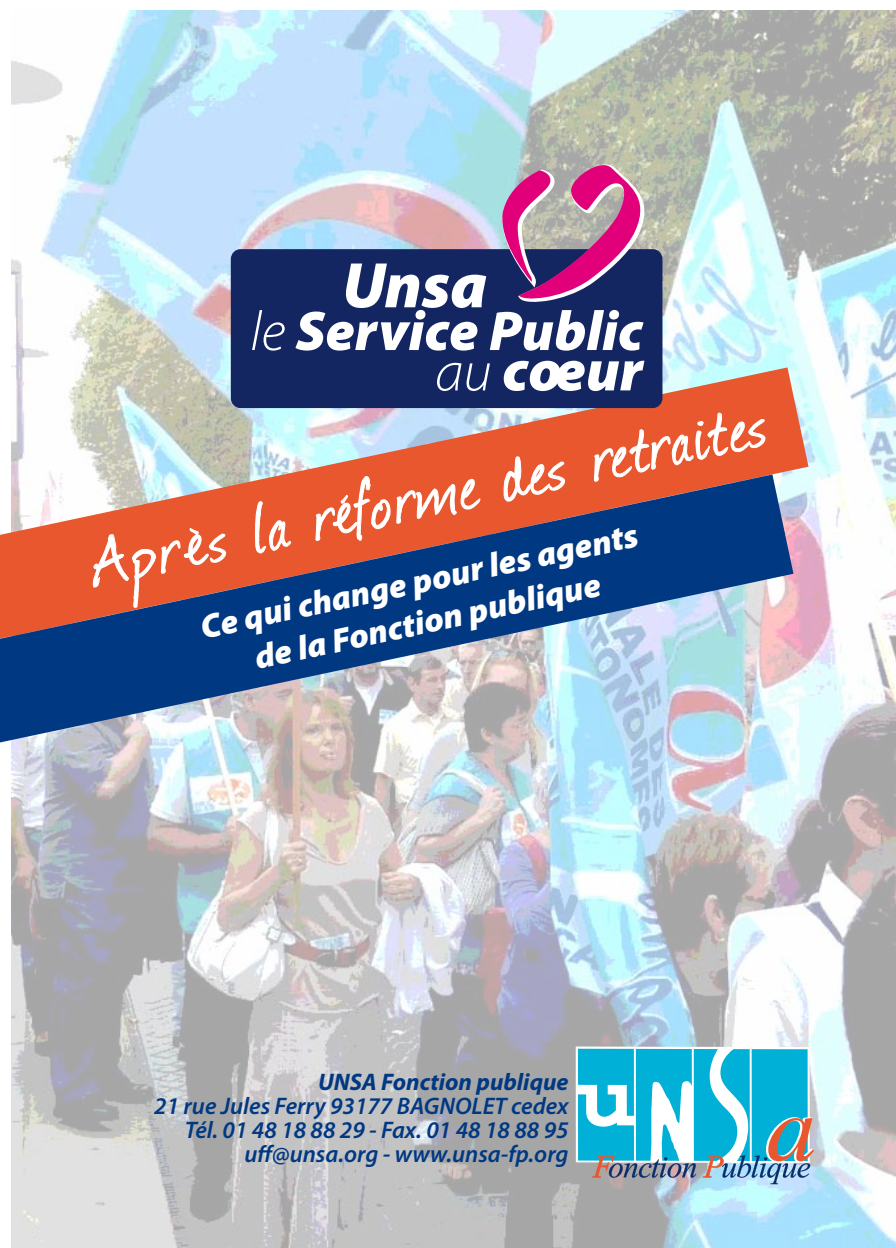
<style>
.page{position:relative;width:896px;height:1248px;background:#fff}
.page>*{position:absolute;margin:0;border:0;box-sizing:border-box;transform-origin:0 0}
.t1{font:82px "Journal";color:#fff}
.t2{font:italic 900 64.8px "Myriad Pro";color:#fff}
.t3{font:italic 900 59px "Myriad Pro";color:#fff}
.t4{font:italic 900 56.2px "Myriad Pro";color:#fff}
.t5{font:italic 900 34px/40.8px "Myriad Pro";color:#fff;text-align:center}
.t6{font:italic 600 24px/24px "Myriad Pro";color:#003882;text-align:right}
.t7{font:italic 700 24px "Myriad Pro";color:#003882}
.s1{font-weight:300}
.s2{font-weight:300;font-size:56.2px}
</style>
<div class="page">
<img style="left:12px;top:11px;width:884px;height:1236px">
<svg style="left:576px;top:1046px;width:238px;height:137px"></svg>
<svg style="left:11px;top:367px;width:797px;height:271px"></svg>
<svg style="left:315px;top:408px;width:166px;height:66px;background:#d4adaa"></svg>
<svg style="left:504px;top:456px;width:61px;height:18px"></svg>
<svg style="left:593px;top:413px;width:173px;height:61px;background:#ea6843"></svg>
<svg style="left:0;top:474px;width:793px;height:268px;background:#867a8f"></svg>
<div style="left:233px;top:251px;width:427px;height:154px;background:#142661;border-radius:7px"></div>
<div style="left:231px;top:249px;width:431px;height:159px;border:5px solid #142661;border-radius:7px"></div>
<svg style="left:500px;top:158px;width:153px;height:144px"></svg>
<h2 class="t2" style="left:342px;top:249px;width:146px">Unsa</h2>
<h3 class="t4" style="left:250px;top:299px;width:394px"><span class="s1">le</span> Service Public</h3>
<h3 class="t3" style="left:435px;top:337px;width:209px"><span class="s2">au</span> coeur</h3>
<h1 class="t1" style="left:79px;top:509px;width:691px;rotate:-12deg">Après la réforme des retraites</h1>
<h3 class="t5" style="left:197px;top:608px;width:448px;rotate:-12deg">Ce qui change pour les agents de la Fonction publique</h3>
<p class="t7" style="left:318px;top:1068px;width:252px">UNSA Fonction publique</p>
<p class="t6" style="left:154px;top:1094px;width:416px">21 rue Jules Ferry 93177 BAGNOLET cedex<br>Tél. 01 48 18 88 29 - Fax. 01 48 18 88 95 uff@unsa.org - www.unsa-fp.org</p>
</div>
